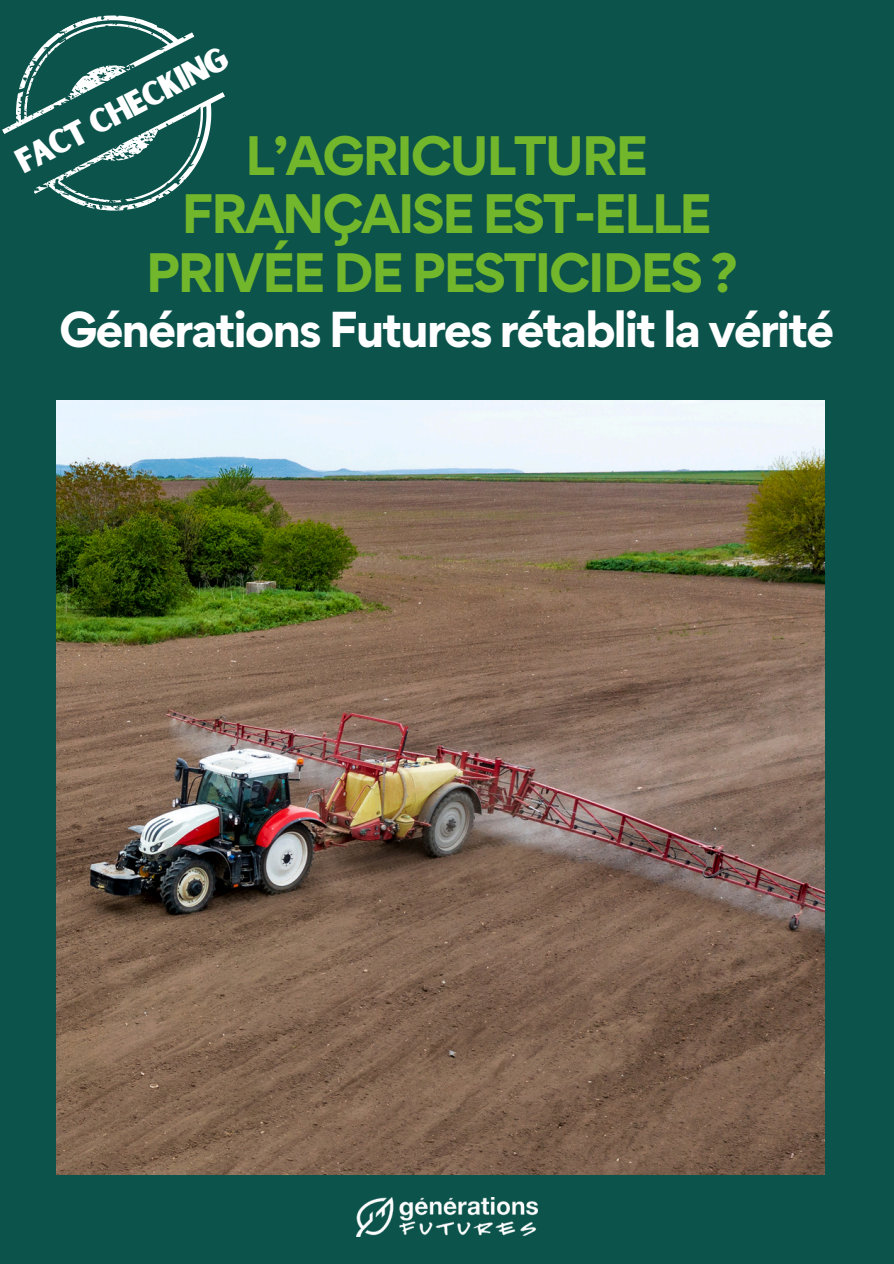
<style>
.page{position:relative;width:894px;height:1264px;background:#fff}
.page>*{position:absolute;margin:0;border:0;box-sizing:border-box;transform-origin:0 0}
.t1{font:700 49.5px/58.5px "Gordita";letter-spacing:-.05em;color:#72b62b;text-align:center}
.t2{font:700 45px "Gordita";letter-spacing:-.05em;color:#fff}
.t3{font:33px "Sunborn Sans One";color:#fff}
</style>
<div class="page">
<div style="left:0;top:0;width:893px;height:1263px;background:#0b534b"></div>
<img style="left:57px;top:400px;width:767px;height:774px">
<img style="left:356px;top:1197px;width:181px;height:39px">
<svg style="left:2px;top:15px;width:223px;height:196px"></svg>
<h2 class="t3" style="left:8px;top:146px;width:236px;rotate:-28deg">FACT CHECKING</h2>
<p class="t1" style="left:146px;top:125px;width:593px">L’AGRICULTURE<br>FRANÇAISE EST-ELLE<br>PRIVÉE DE PESTICIDES ?</p>
<h1 class="t2" style="left:59px;top:299px;width:776px">Générations Futures rétablit la vérité</h1>
</div>
